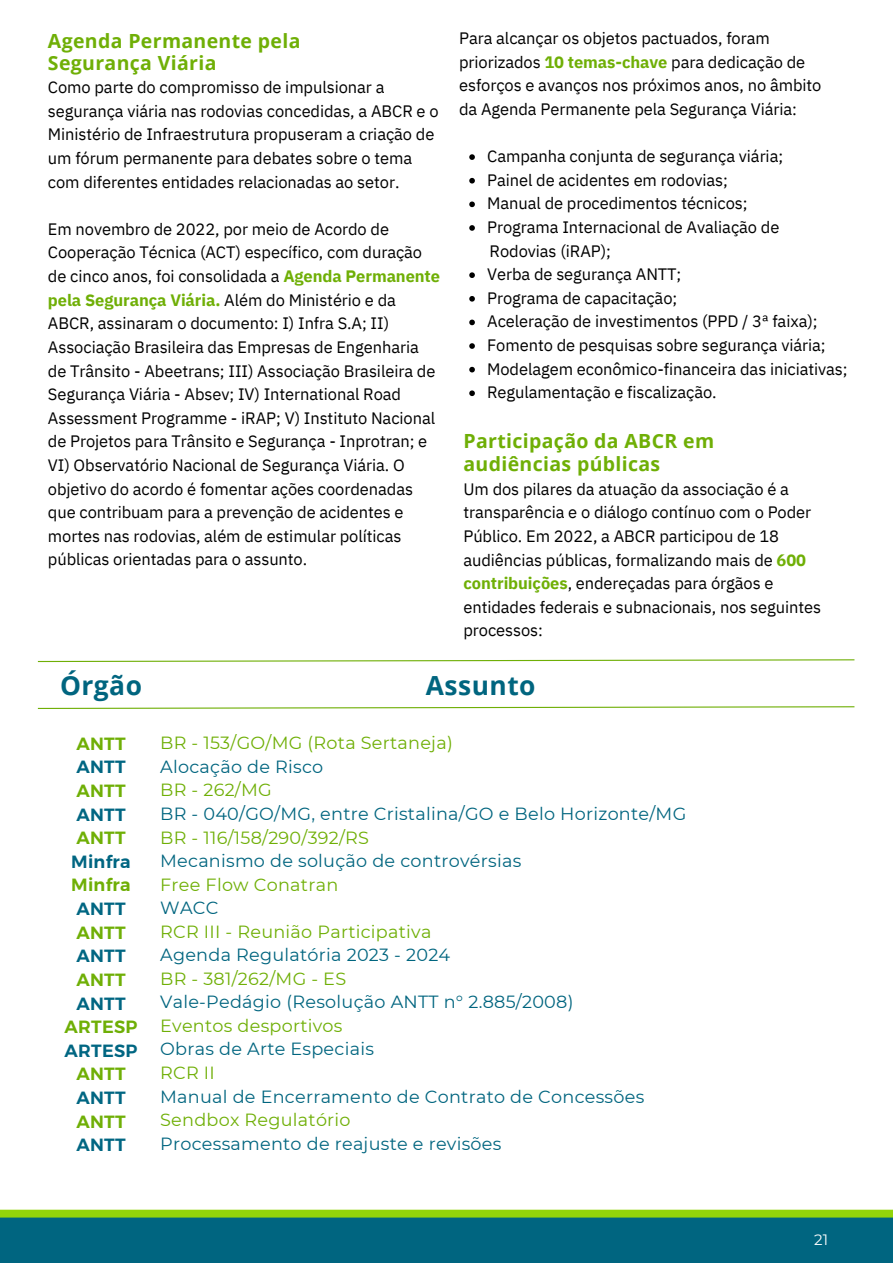
<style>
.page{position:relative;width:893px;height:1264px;background:#fff}
.page>*{position:absolute;margin:0;border:0;box-sizing:border-box;transform-origin:0 0}
.t1{font:700 26.4px "Open Sans";letter-spacing:.02em;color:#00657f}
.t2{font:700 19.5px/22.5px "Open Sans";letter-spacing:.02em;color:#6faf06}
.t3{font:17.55px "Montserrat";letter-spacing:.015em;color:#00657f}
.t4{font:17.55px "Montserrat";letter-spacing:.015em;color:#6faf06}
.t5{font:700 17.55px "Kief Montaser Semi";letter-spacing:.015em;color:#6faf06}
.t6{font:700 17.55px "Kief Montaser Semi";letter-spacing:.015em;color:#006682}
.t7{font:16.5px/23.5px "IBM Plex Sans";letter-spacing:-.005em;color:#000}
.t8{font:15px "Montserrat";color:#fff}
.s1{font-weight:700;color:#6faf06}
</style>
<div class="page">
<div style="left:0;top:1213px;width:892px;height:49px;background:#006580"></div>
<div style="left:0;top:1209px;width:892px;height:8px;background:#92d409"></div>
<svg style="left:469px;top:154px;width:6px;height:6px"></svg>
<svg style="left:469px;top:178px;width:6px;height:5px"></svg>
<svg style="left:469px;top:201px;width:6px;height:6px"></svg>
<svg style="left:469px;top:225px;width:6px;height:6px"></svg>
<svg style="left:469px;top:272px;width:6px;height:6px"></svg>
<svg style="left:469px;top:296px;width:6px;height:5px"></svg>
<svg style="left:469px;top:319px;width:6px;height:6px"></svg>
<svg style="left:469px;top:343px;width:6px;height:6px"></svg>
<svg style="left:469px;top:367px;width:6px;height:5px"></svg>
<svg style="left:469px;top:390px;width:6px;height:6px"></svg>
<svg style="left:37px;top:706px;width:818px;height:3px"></svg>
<svg style="left:37px;top:659px;width:818px;height:3px"></svg>
<p class="t2" style="left:48px;top:29px;width:254px">Agenda Permanente pela<br>Segurança Viária</p>
<p class="t7" style="left:48px;top:75px;width:392px">Como parte do compromisso de impulsionar a segurança viária nas rodovias concedidas, a ABCR e o Ministério de Infraestrutura propuseram a criação de um fórum permanente para debates sobre o tema com diferentes entidades relacionadas ao setor.</p>
<p class="t7" style="left:48px;top:217px;width:393px">Em novembro de 2022, por meio de Acordo de Cooperação Técnica (ACT) específico, com duração de cinco anos, foi consolidada a <span class="s1">Agenda Permanente pela Segurança Viária.</span> Além do Ministério e da</p>
<p class="t7" style="left:48px;top:311px;width:389px">ABCR, assinaram o documento: I) Infra S.A; II)<br>Associação Brasileira das Empresas de Engenharia de Trânsito - Abeetrans; III) Associação Brasileira de Segurança Viária - Absev; IV) International Road Assessment Programme - iRAP; V) Instituto Nacional de Projetos para Trânsito e Segurança - Inprotran; e VI) Observatório Nacional de Segurança Viária. O objetivo do acordo é fomentar ações coordenadas que contribuam para a prevenção de acidentes e mortes nas rodovias, além de estimular políticas públicas orientadas para o assunto.</p>
<p class="t7" style="left:459px;top:26px;width:364px">Para alcançar os objetos pactuados, foram priorizados <span class="s1">10 temas-chave</span> para dedicação de esforços e avanços nos próximos anos, no âmbito</p>
<p class="t7" style="left:459px;top:97px;width:339px">da Agenda Permanente pela Segurança Viária:</p>
<p class="t7" style="left:487px;top:144px;width:297px">Campanha conjunta de segurança viária;</p>
<p class="t7" style="left:487px;top:168px;width:242px">Painel de acidentes em rodovias;</p>
<p class="t7" style="left:487px;top:191px;width:262px">Manual de procedimentos técnicos;</p>
<p class="t7" style="left:487px;top:215px;width:294px">Programa Internacional de Avaliação de</p>
<p class="t7" style="left:487px;top:262px;width:196px">Verba de segurança ANTT;</p>
<p class="t7" style="left:487px;top:286px;width:192px">Programa de capacitação;</p>
<p class="t7" style="left:487px;top:309px;width:332px">Aceleração de investimentos (PPD / 3ª faixa);</p>
<p class="t7" style="left:487px;top:333px;width:340px">Fomento de pesquisas sobre segurança viária;</p>
<p class="t7" style="left:487px;top:357px;width:362px">Modelagem econômico-financeira das iniciativas;</p>
<p class="t7" style="left:487px;top:380px;width:231px">Regulamentação e fiscalização.</p>
<p class="t7" style="left:489px;top:239px;width:123px">Rodovias (iRAP);</p>
<p class="t2" style="left:463px;top:429px;width:252px">Participação da ABCR em audiências públicas</p>
<p class="t7" style="left:463px;top:476px;width:359px">Um dos pilares da atuação da associação é a transparência e o diálogo contínuo com o Poder Público. Em 2022, a ABCR participou de 18 audiências públicas, formalizando mais de <span class="s1">600 contribuições</span>, endereçadas para órgãos e entidades federais e subnacionais, nos seguintes processos:</p>
<p class="t1" style="left:60px;top:666px;width:83px">Órgão</p>
<p class="t5" style="left:76px;top:732px;width:51px">ANTT</p>
<p class="t6" style="left:76px;top:756px;width:51px">ANTT</p>
<p class="t5" style="left:76px;top:780px;width:51px">ANTT</p>
<p class="t6" style="left:76px;top:803px;width:51px">ANTT</p>
<p class="t5" style="left:76px;top:827px;width:51px">ANTT</p>
<p class="t6" style="left:71px;top:850px;width:61px">Minfra</p>
<p class="t5" style="left:71px;top:874px;width:61px">Minfra</p>
<p class="t6" style="left:76px;top:898px;width:51px">ANTT</p>
<p class="t5" style="left:76px;top:921px;width:51px">ANTT</p>
<p class="t6" style="left:76px;top:945px;width:51px">ANTT</p>
<p class="t5" style="left:76px;top:968px;width:51px">ANTT</p>
<p class="t6" style="left:76px;top:992px;width:51px">ANTT</p>
<p class="t5" style="left:64px;top:1016px;width:74px">ARTESP</p>
<p class="t6" style="left:64px;top:1039px;width:74px">ARTESP</p>
<p class="t5" style="left:76px;top:1063px;width:51px">ANTT</p>
<p class="t6" style="left:76px;top:1086px;width:51px">ANTT</p>
<p class="t5" style="left:76px;top:1110px;width:51px">ANTT</p>
<p class="t6" style="left:76px;top:1134px;width:51px">ANTT</p>
<p class="t1" style="left:426px;top:666px;width:111px">Assunto</p>
<p class="t4" style="left:160px;top:732px;width:294px">BR - 153/GO/MG (Rota Sertaneja)</p>
<p class="t3" style="left:160px;top:756px;width:164px">Alocação de Risco</p>
<p class="t4" style="left:160px;top:779px;width:113px">BR - 262/MG</p>
<p class="t3" style="left:160px;top:803px;width:527px">BR - 040/GO/MG, entre Cristalina/GO e Belo Horizonte/MG</p>
<p class="t4" style="left:160px;top:826px;width:210px">BR - 116/158/290/392/RS</p>
<p class="t3" style="left:160px;top:850px;width:362px">Mecanismo de solução de controvérsias</p>
<p class="t4" style="left:160px;top:873px;width:179px">Free Flow Conatran</p>
<p class="t3" style="left:160px;top:897px;width:60px">WACC</p>
<p class="t4" style="left:160px;top:920px;width:273px">RCR III - Reunião Participativa</p>
<p class="t3" style="left:160px;top:944px;width:291px">Agenda Regulatória 2023 - 2024</p>
<p class="t4" style="left:160px;top:967px;width:187px">BR - 381/262/MG - ES</p>
<p class="t3" style="left:160px;top:991px;width:415px">Vale-Pedágio (Resolução ANTT n° 2.885/2008)</p>
<p class="t4" style="left:160px;top:1014px;width:184px">Eventos desportivos</p>
<p class="t3" style="left:160px;top:1038px;width:215px">Obras de Arte Especiais</p>
<p class="t4" style="left:160px;top:1062px;width:56px">RCR II</p>
<p class="t3" style="left:160px;top:1085px;width:485px">Manual de Encerramento de Contrato de Concessões</p>
<p class="t4" style="left:160px;top:1109px;width:192px">Sendbox Regulatório</p>
<p class="t3" style="left:160px;top:1132px;width:343px">Processamento de reajuste e revisões</p>
<p class="t8" style="left:814px;top:1230px;width:16px">21</p>
</div>
